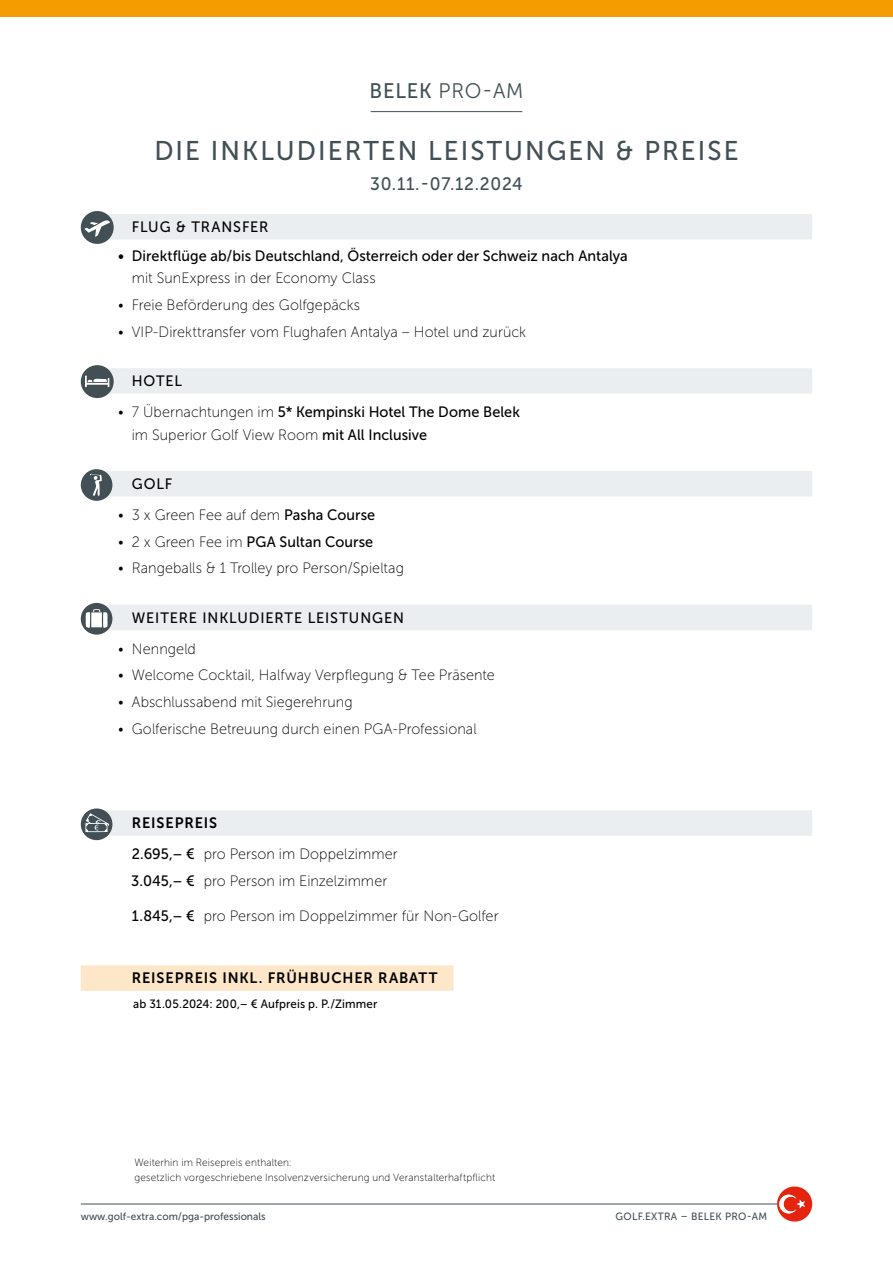
<style>
.page{position:relative;width:893px;height:1263px;background:#fff}
.page>*{position:absolute;margin:0;border:0;box-sizing:border-box;transform-origin:0 0}
.t1{font:27px "Museo Sans 500";letter-spacing:.08em;color:#424f54;scale:.96 1}
.t2{font:21px "Museo Sans 300";color:#424f54;scale:.96 1}
.t3{font:18px "Museo Sans 500";letter-spacing:.04em;color:#424f54;scale:.96 1}
.t4{font:15px/26.7px "Museo Sans 100";letter-spacing:.005em;color:#000;scale:.96 1}
.t5{font:15px "Museo Sans 500";letter-spacing:.01em;color:#000;scale:.96 1}
.t6{font:15px "Museo Sans 500";letter-spacing:.065em;color:#000;scale:.96 1}
.t7{font:15px "Museo Sans 700";letter-spacing:.06em;color:#000;scale:.96 1}
.t8{font:12px "Museo Sans 500";letter-spacing:.01em;color:#000;scale:.96 1}
.t9{font:10.5px/15px "Museo Sans 100";letter-spacing:.02em;color:#000;scale:.96 1}
.t10{font:10.5px "Museo Sans 500";color:#424f54;scale:.96 1}
.t11{font:10.5px "Museo Sans 500";letter-spacing:.03em;color:#424f54;scale:.96 1}
.s1{font-family:"Museo Sans 500"}
.s2{font-family:"Museo Sans 100"}
</style>
<div class="page">
<div style="left:98px;top:214px;width:714px;height:26px;background:#ebeef0"></div>
<div style="left:81px;top:211px;width:33px;height:33px;background:#424f54;border-radius:50%"></div>
<svg style="left:84px;top:220px;width:26px;height:17px"></svg>
<div style="left:98px;top:368px;width:714px;height:26px;background:#ebeef0"></div>
<div style="left:81px;top:365px;width:33px;height:33px;background:#424f54;border-radius:50%"></div>
<svg style="left:85px;top:376px;width:24px;height:11px"></svg>
<div style="left:98px;top:471px;width:714px;height:25px;background:#ebeef0"></div>
<div style="left:81px;top:469px;width:31px;height:32px;background:#424f54;border-radius:50%"></div>
<svg style="left:90px;top:473px;width:12px;height:23px"></svg>
<div style="left:98px;top:605px;width:714px;height:25px;background:#ebeef0"></div>
<div style="left:81px;top:603px;width:31px;height:32px;background:#424f54;border-radius:50%"></div>
<svg style="left:85px;top:609px;width:23px;height:19px"></svg>
<div style="left:98px;top:810px;width:714px;height:26px;background:#ebeef0"></div>
<div style="left:81px;top:808px;width:31px;height:32px;background:#424f54;border-radius:50%"></div>
<svg style="left:85px;top:813px;width:24px;height:19px"></svg>
<div style="left:81px;top:965px;width:372px;height:26px;background:#fee7c8"></div>
<hr style="left:81px;top:1203px;width:717px;height:1px;background:#424f54">
<hr style="left:371px;top:111px;width:151px;height:1px;background:#424f54">
<div style="left:0;top:0;width:893px;height:17px;background:#f59c00"></div>
<svg style="left:775px;top:1186px;width:38px;height:36px"></svg>
<h2 class="t2" style="left:369px;top:79px;width:162px"><span class="s1">BELEK</span> PRO-AM</h2>
<h1 class="t1" style="left:154px;top:135px;width:610px">DIE INKLUDIERTEN LEISTUNGEN &amp; PREISE</h1>
<p class="t3" style="left:370px;top:173px;width:160px">30.11.-07.12.2024</p>
<p class="t6" style="left:132px;top:219px;width:144px">FLUG &amp; TRANSFER</p>
<p class="t5" style="left:118px;top:247px;width:532px">• Direktflüge ab/bis Deutschland, Österreich oder der Schweiz nach Antalya</p>
<p class="t4" style="left:132px;top:265px;width:255px">mit SunExpress in der Economy Class</p>
<p class="t4" style="left:118px;top:292px;width:253px">• Freie Beförderung des Golfgepäcks</p>
<p class="t4" style="left:118px;top:318px;width:426px">• VIP-Direkttransfer vom Flughafen Antalya – Hotel und zurück</p>
<p class="t5" style="left:132px;top:373px;width:54px">HOTEL</p>
<p class="t5" style="left:118px;top:404px;width:420px"><span class="s2">• 7 Übernachtungen im</span> 5* Kempinski Hotel The Dome Belek</p>
<p class="t4" style="left:132px;top:421px;width:309px">im Superior Golf View Room <span class="s1">mit All Inclusive</span></p>
<p class="t5" style="left:132px;top:475px;width:44px">GOLF</p>
<p class="t4" style="left:118px;top:501px;width:269px">• 3 x Green Fee auf dem <span class="s1">Pasha Course</span></p>
<p class="t5" style="left:118px;top:533px;width:267px"><span class="s2">• 2 x Green Fee im</span> PGA Sultan Course</p>
<p class="t4" style="left:118px;top:555px;width:299px">• Rangeballs &amp; 1 Trolley pro Person/Spieltag</p>
<p class="t6" style="left:132px;top:609px;width:285px">WEITERE INKLUDIERTE LEISTUNGEN</p>
<p class="t4" style="left:118px;top:635px;width:82px">• Nenngeld</p>
<p class="t4" style="left:118px;top:662px;width:394px">• Welcome Cocktail, Halfway Verpflegung &amp; Tee Präsente</p>
<p class="t4" style="left:118px;top:689px;width:246px">• Abschlussabend mit Siegerehrung</p>
<p class="t4" style="left:118px;top:715px;width:375px">• Golferische Betreuung durch einen PGA-Professional</p>
<p class="t7" style="left:132px;top:815px;width:90px">REISEPREIS</p>
<p class="t4" style="left:131px;top:841px;width:279px"><span class="s1">2.695,– €</span> pro Person im Doppelzimmer<br><span class="s1">3.045,– €</span> pro Person im Einzelzimmer</p>
<p class="t4" style="left:132px;top:903px;width:383px"><span class="s1">1.845,– €</span> pro Person im Doppelzimmer für Non-Golfer</p>
<p class="t7" style="left:132px;top:970px;width:320px">REISEPREIS INKL. FRÜHBUCHER RABATT</p>
<p class="t8" style="left:133px;top:997px;width:256px">ab 31.05.2024: 200,– € Aufpreis p. P./Zimmer</p>
<p class="t9" style="left:134px;top:1155px;width:377px">Weiterhin im Reisepreis enthalten:<br>gesetzlich vorgeschriebene Insolvenzversicherung und Veranstalterhaftpflicht</p>
<p class="t10" style="left:81px;top:1211px;width:194px">www.golf-extra.com/pga-professionals</p>
<p class="t11" style="left:615px;top:1211px;width:160px">GOLF.EXTRA – BELEK PRO-AM</p>
</div>
